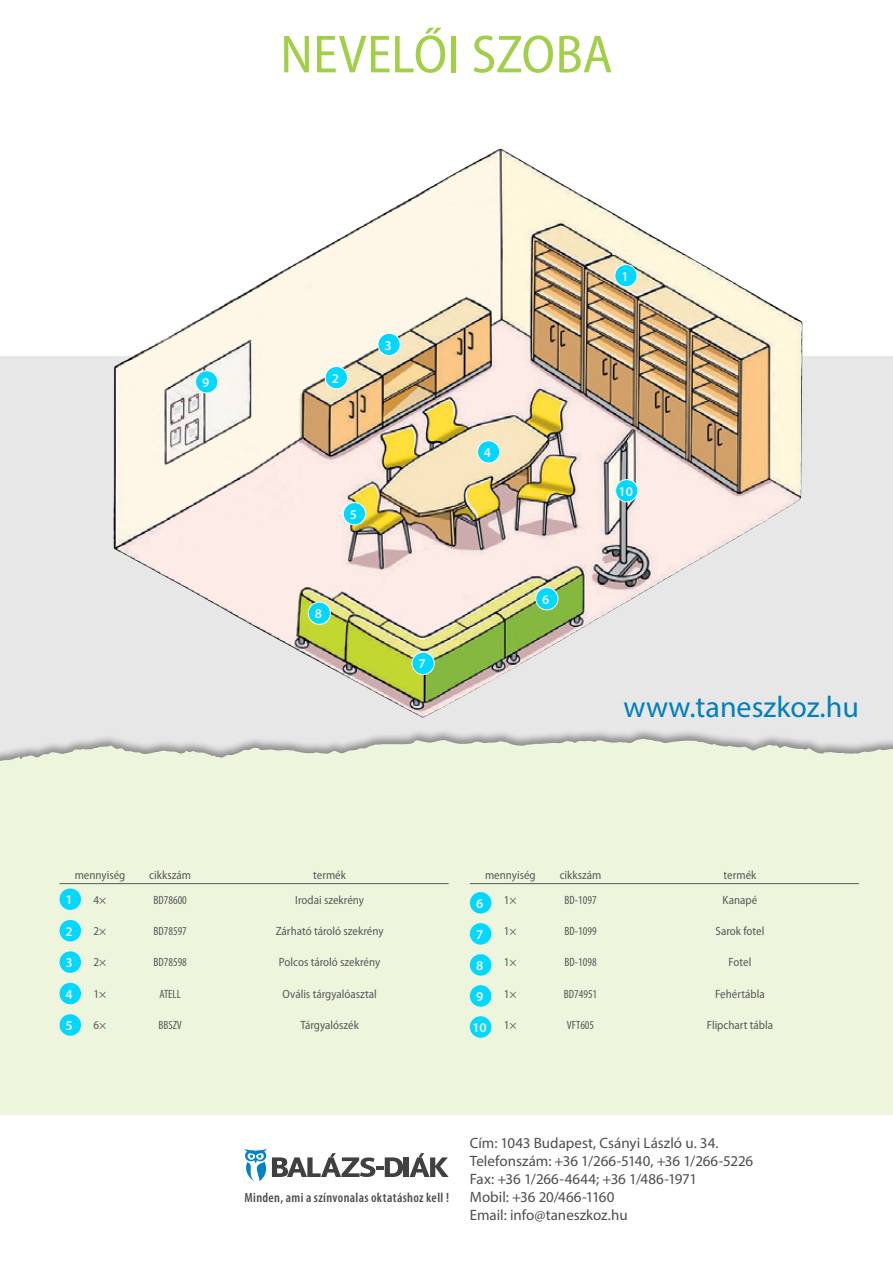
<style>
.page{position:relative;width:893px;height:1263px;background:#fff}
.page>*{position:absolute;margin:0;border:0;box-sizing:border-box;transform-origin:0 0}
.t1{font:semi-condensed 54px "Myriad Pro";letter-spacing:.005em;color:#a1cf46}
.t2{font:30px "Myriad Pro";color:#0180ba}
.t3{font:15px/18px "Myriad Pro";color:#4d4d4f}
.t4{font:600 condensed 13.5px "Myriad Pro";letter-spacing:.025em;color:#4d4d4f}
.t5{font:600 13.5px "Myriad Pro";color:#f0f0f0}
.t6{font:semi-condensed 12px "Myriad Pro";color:#58595b}
.t7{font:condensed 12px "Myriad Pro";color:#58595b}
</style>
<div class="page">
<div style="left:0;top:356px;width:893px;height:414px;background:#e7e7e8"></div>
<img style="left:113px;top:149px;width:689px;height:569px">
<div style="left:615px;top:265px;width:22px;height:22px;background:#00d8ff;border-radius:50%"></div>
<div style="left:614px;top:264px;width:23px;height:23px;border:1px solid #fff;border-radius:50%"></div>
<div style="left:378px;top:333px;width:22px;height:23px;background:#00d8ff;border-radius:50%"></div>
<div style="left:378px;top:333px;width:23px;height:23px;border:1px solid #fff;border-radius:50%"></div>
<div style="left:412px;top:652px;width:22px;height:22px;background:#00d8ff;border-radius:50%"></div>
<div style="left:412px;top:652px;width:23px;height:23px;border:1px solid #fff;border-radius:50%"></div>
<div style="left:308px;top:602px;width:22px;height:22px;background:#00d8ff;border-radius:50%"></div>
<div style="left:308px;top:602px;width:23px;height:23px;border:1px solid #fff;border-radius:50%"></div>
<div style="left:616px;top:480px;width:22px;height:22px;background:#00d8ff;border-radius:50%"></div>
<div style="left:615px;top:479px;width:23px;height:23px;border:1px solid #fff;border-radius:50%"></div>
<div style="left:343px;top:503px;width:22px;height:22px;background:#00d8ff;border-radius:50%"></div>
<div style="left:343px;top:502px;width:23px;height:23px;border:1px solid #fff;border-radius:50%"></div>
<div style="left:536px;top:588px;width:22px;height:22px;background:#00d8ff;border-radius:50%"></div>
<div style="left:535px;top:587px;width:23px;height:23px;border:1px solid #fff;border-radius:50%"></div>
<div style="left:196px;top:371px;width:22px;height:22px;background:#00d8ff;border-radius:50%"></div>
<div style="left:195px;top:370px;width:23px;height:23px;border:1px solid #fff;border-radius:50%"></div>
<div style="left:477px;top:441px;width:23px;height:22px;background:#00d8ff;border-radius:50%"></div>
<div style="left:477px;top:440px;width:23px;height:23px;border:1px solid #fff;border-radius:50%"></div>
<div style="left:325px;top:366px;width:22px;height:23px;background:#00d8ff;border-radius:50%"></div>
<div style="left:325px;top:366px;width:23px;height:23px;border:1px solid #fff;border-radius:50%"></div>
<div style="left:0;top:728px;width:893px;height:389px;background:#000;opacity:.4"></div>
<div style="left:0;top:738px;width:893px;height:376px;background:#edf6dc"></div>
<div style="left:60px;top:888px;width:21px;height:22px;background:#00d8ff;border-radius:50%"></div>
<div style="left:60px;top:920px;width:21px;height:21px;background:#00d8ff;border-radius:50%"></div>
<div style="left:60px;top:951px;width:21px;height:22px;background:#00d8ff;border-radius:50%"></div>
<div style="left:60px;top:983px;width:21px;height:21px;background:#00d8ff;border-radius:50%"></div>
<div style="left:60px;top:1014px;width:21px;height:22px;background:#00d8ff;border-radius:50%"></div>
<div style="left:470px;top:892px;width:21px;height:21px;background:#00d8ff;border-radius:50%"></div>
<div style="left:470px;top:923px;width:21px;height:21px;background:#00d8ff;border-radius:50%"></div>
<div style="left:470px;top:954px;width:21px;height:22px;background:#00d8ff;border-radius:50%"></div>
<div style="left:470px;top:985px;width:21px;height:22px;background:#00d8ff;border-radius:50%"></div>
<div style="left:470px;top:1016px;width:21px;height:22px;background:#00d8ff;border-radius:50%"></div>
<hr style="left:60px;top:883px;width:389px;height:1px;background:#58595b">
<hr style="left:470px;top:883px;width:389px;height:1px;background:#58595b">
<div style="left:404px;top:1157px;width:5px;height:20px;background:#404040"></div>
<svg style="left:410px;top:1153px;width:39px;height:24px"></svg>
<svg style="left:244px;top:1148px;width:159px;height:34px"></svg>
<h1 class="t1" style="left:280px;top:21px;width:334px">NEVELŐI SZOBA</h1>
<p class="t5" style="left:202px;top:374px;width:9px">9</p>
<p class="t5" style="left:332px;top:370px;width:9px">2</p>
<p class="t5" style="left:384px;top:336px;width:9px">3</p>
<p class="t5" style="left:350px;top:506px;width:9px">5</p>
<p class="t5" style="left:315px;top:605px;width:9px">8</p>
<p class="t5" style="left:418px;top:655px;width:9px">7</p>
<p class="t5" style="left:484px;top:444px;width:9px">4</p>
<p class="t5" style="left:542px;top:591px;width:9px">6</p>
<p class="t5" style="left:621px;top:268px;width:9px">1</p>
<p class="t5" style="left:618px;top:483px;width:16px">10</p>
<h2 class="t2" style="left:624px;top:688px;width:237px">www.taneszkoz.hu</h2>
<p class="t6" style="left:75px;top:868px;width:52px">mennyiség</p>
<p class="t6" style="left:149px;top:868px;width:43px">cikkszám</p>
<p class="t6" style="left:313px;top:868px;width:34px">termék</p>
<p class="t6" style="left:94px;top:892px;width:14px">4×</p>
<p class="t7" style="left:153px;top:892px;width:35px">BD78600</p>
<p class="t6" style="left:295px;top:892px;width:70px">Irodai szekrény</p>
<p class="t6" style="left:94px;top:923px;width:14px">2×</p>
<p class="t7" style="left:153px;top:924px;width:35px">BD78597</p>
<p class="t6" style="left:276px;top:923px;width:109px">Zárható tároló szekrény</p>
<p class="t6" style="left:94px;top:955px;width:14px">2×</p>
<p class="t7" style="left:153px;top:955px;width:35px">BD78598</p>
<p class="t6" style="left:279px;top:955px;width:103px">Polcos tároló szekrény</p>
<p class="t6" style="left:94px;top:986px;width:14px">1×</p>
<p class="t7" style="left:160px;top:987px;width:23px">ATELL</p>
<p class="t6" style="left:283px;top:986px;width:96px">Ovális tárgyalóasztal</p>
<p class="t6" style="left:94px;top:1018px;width:14px">6×</p>
<p class="t7" style="left:158px;top:1018px;width:25px">BBSZV</p>
<p class="t6" style="left:300px;top:1018px;width:60px">Tárgyalószék</p>
<p class="t5" style="left:66px;top:891px;width:9px">1</p>
<p class="t5" style="left:66px;top:922px;width:9px">2</p>
<p class="t5" style="left:66px;top:954px;width:9px">3</p>
<p class="t5" style="left:66px;top:985px;width:9px">4</p>
<p class="t5" style="left:66px;top:1017px;width:9px">5</p>
<p class="t6" style="left:485px;top:868px;width:52px">mennyiség</p>
<p class="t6" style="left:560px;top:868px;width:43px">cikkszám</p>
<p class="t6" style="left:724px;top:868px;width:34px">termék</p>
<p class="t5" style="left:476px;top:895px;width:9px">6</p>
<p class="t5" style="left:476px;top:926px;width:9px">7</p>
<p class="t5" style="left:476px;top:957px;width:9px">8</p>
<p class="t5" style="left:476px;top:988px;width:9px">9</p>
<p class="t5" style="left:472px;top:1019px;width:16px">10</p>
<p class="t6" style="left:504px;top:892px;width:14px">1×</p>
<p class="t7" style="left:564px;top:892px;width:34px">BD-1097</p>
<p class="t6" style="left:723px;top:892px;width:36px">Kanapé</p>
<p class="t6" style="left:504px;top:923px;width:14px">1×</p>
<p class="t7" style="left:564px;top:924px;width:34px">BD-1099</p>
<p class="t6" style="left:716px;top:923px;width:50px">Sarok fotel</p>
<p class="t6" style="left:504px;top:955px;width:14px">1×</p>
<p class="t7" style="left:564px;top:955px;width:34px">BD-1098</p>
<p class="t6" style="left:729px;top:955px;width:24px">Fotel</p>
<p class="t6" style="left:504px;top:986px;width:14px">1×</p>
<p class="t7" style="left:564px;top:987px;width:35px">BD74951</p>
<p class="t6" style="left:715px;top:986px;width:51px">Fehértábla</p>
<p class="t6" style="left:504px;top:1018px;width:14px">1×</p>
<p class="t7" style="left:567px;top:1018px;width:29px">VFT605</p>
<p class="t6" style="left:707px;top:1018px;width:68px">Flipchart tábla</p>
<p class="t4" style="left:244px;top:1189px;width:206px">Minden, ami a színvonalas oktatáshoz kell !</p>
<p class="t3" style="left:470px;top:1134px;width:285px">Cím: 1043 Budapest, Csányi László u. 34.<br>Telefonszám: +36 1/266-5140, +36 1/266-5226<br>Fax: +36 1/266-4644; +36 1/486-1971<br>Mobil: +36 20/466-1160<br>Email: info@taneszkoz.hu</p>
</div>
